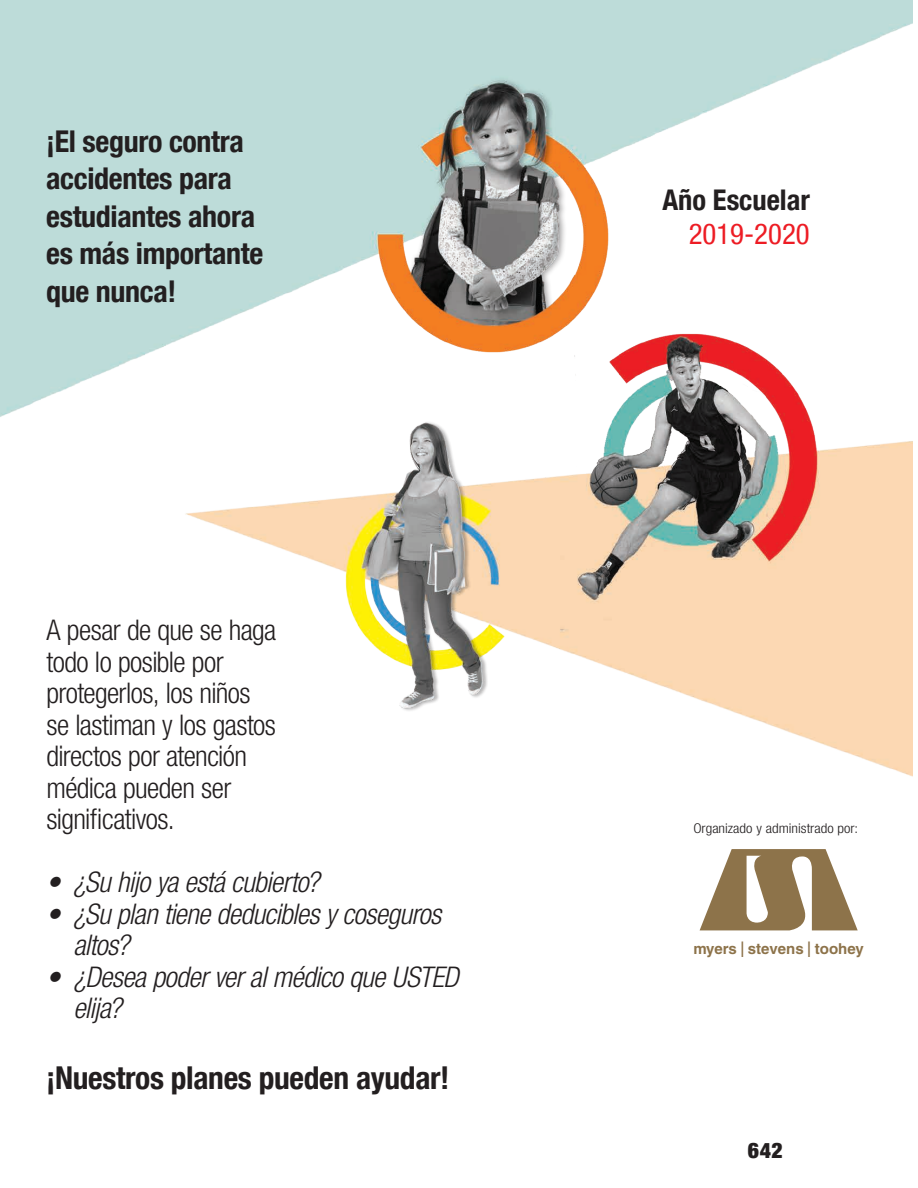
<style>
.page{position:relative;width:918px;height:1188px;background:#fff}
.page>*{position:absolute;margin:0;border:0;box-sizing:border-box;transform-origin:0 0}
.t1{font:700 condensed 31.5px "Helvetica Neue LT Com";letter-spacing:-.01em;color:#231f20}
.t2{font:700 condensed 30px/37.5px "Helvetica Neue LT Com";letter-spacing:-.01em;color:#231f20}
.t3{font:condensed 28.8px "Helvetica Neue LT Com";color:#ed1c24}
.t4{font:300 condensed 28.5px/31.5px "Helvetica Neue LT Com";letter-spacing:-.02em;color:#231f20}
.t5{font:italic 300 condensed 28.5px/31.5px "Helvetica Neue LT Com";letter-spacing:-.02em;color:#231f20}
.t6{font:700 condensed 28.5px "Helvetica Neue LT Com";color:#231f20}
.t7{font:900 condensed 21.6px "Helvetica Neue LT Com";color:#231f20}
.t8{font:700 15px "Helvetica";color:#8d734a}
.t9{font:300 condensed 13.5px "Helvetica Neue LT Com";color:#231f20;scale:1.1 1}
.s1{font-weight:300;font-size:21.45px}
</style>
<div class="page">
<img style="left:0;top:0;width:912px;height:931px">
<svg style="left:700px;top:849px;width:158px;height:81px"></svg>
<p class="t2" style="left:46px;top:122px;width:219px">¡El seguro contra accidentes para estudiantes ahora es más importante que nunca!</p>
<p class="t4" style="left:46px;top:615px;width:231px">A pesar de que se haga todo lo posible por protegerlos, los niños se lastiman y los gastos directos por atención médica pueden ser significativos.</p>
<p class="t5" style="left:46px;top:867px;width:274px">• ¿Su hijo ya está cubierto?</p>
<p class="t5" style="left:73px;top:898px;width:369px;text-indent:-27px">• ¿Su plan tiene deducibles y coseguros altos?</p>
<p class="t5" style="left:73px;top:961px;width:387px;text-indent:-27px">• ¿Desea poder ver al médico que USTED elija?</p>
<p class="t1" style="left:46px;top:1059px;width:405px">¡Nuestros planes pueden ayudar!</p>
<p class="t6" style="left:662px;top:183px;width:149px">Año Escuelar</p>
<p class="t3" style="left:689px;top:216px;width:123px">2019-2020</p>
<p class="t9" style="left:693px;top:821px;width:151px">Organizado y administrado por:</p>
<p class="t8" style="left:693px;top:939px;width:172px">myers <span class="s1">I</span> stevens <span class="s1">I</span> toohey</p>
<p class="t7" style="left:748px;top:1138px;width:36px">642</p>
</div>
